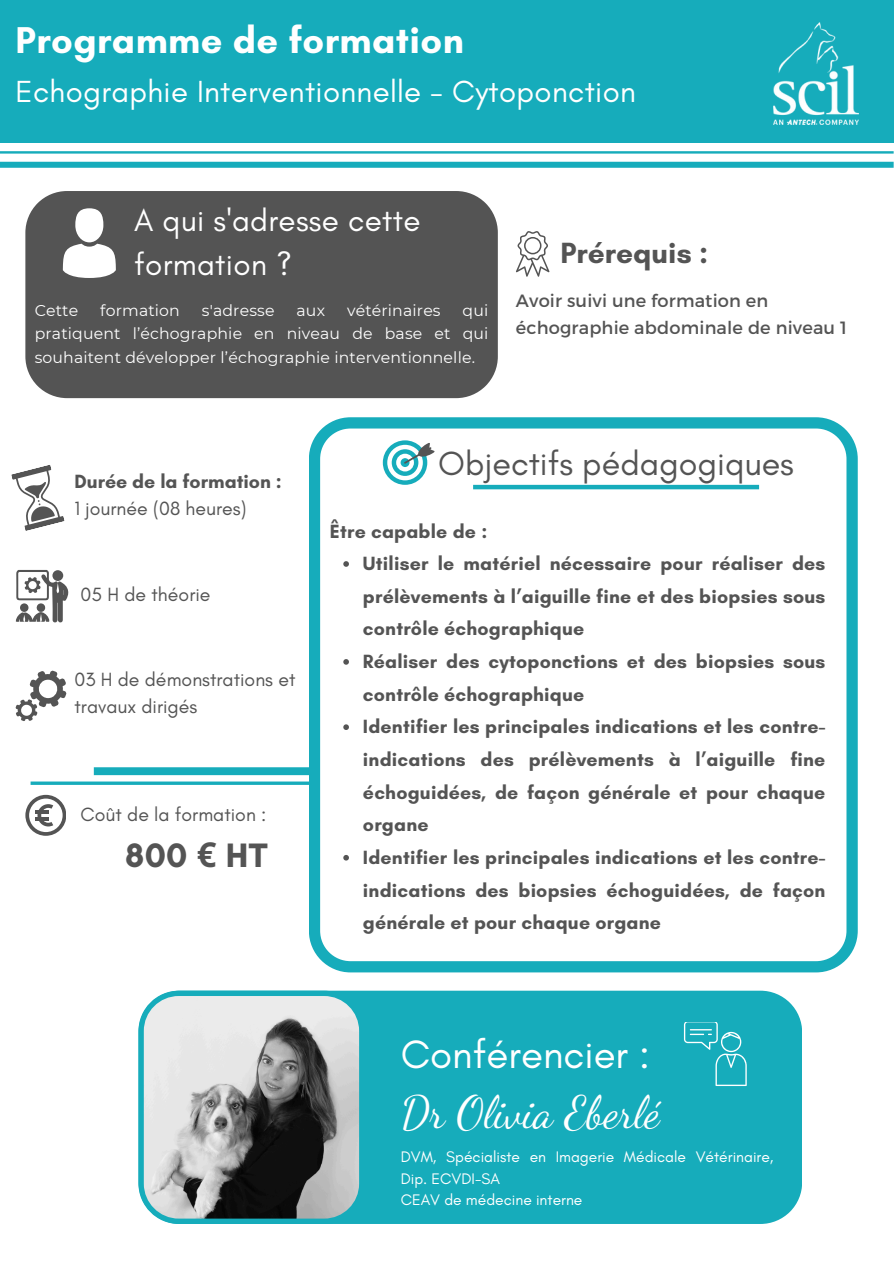
<style>
.page{position:relative;width:894px;height:1264px;background:#fff}
.page>*{position:absolute;margin:0;border:0;box-sizing:border-box;transform-origin:0 0}
.t1{font:44.25px "Dancing Script";color:#fff}
.t2{font:40.2px "Glacial Indifference";color:#fff}
.t3{font:700 37.95px "Glacial Indifference";letter-spacing:.01em;color:#fff}
.t4{font:700 34.5px "Glacial Indifference";color:#545454}
.t5{font:34.05px "Glacial Indifference";color:#545454}
.t6{font:31.35px/43.8px "Glacial Indifference";letter-spacing:.01em;color:#fff}
.t7{font:31.05px "Glacial Indifference";letter-spacing:.01em;color:#fff}
.t8{font:700 29.85px "Glacial Indifference";color:#545454}
.t9{font:700 19.5px/32.7px "Glacial Indifference";letter-spacing:.01em;color:#545454;text-align:justify}
.t10{font:19.5px/27px "Glacial Indifference";color:#545454}
.t11{font:17.7px/27px "Montserrat";letter-spacing:.01em;color:#545454}
.t12{font:15.75px/23.5px "Montserrat";letter-spacing:.01em;color:#fff;text-align:justify}
.t13{font:15.6px/21.3px "Glacial Indifference";color:#fff}
.s1{font-family:"Noto Sans"}
</style>
<div class="page">
<div style="left:0;top:0;width:893px;height:143px;background:#16acbb"></div>
<div style="left:0;top:162px;width:893px;height:6px;background:#16acbb"></div>
<hr style="left:0;top:151px;width:893px;height:3px;background:#16acbb">
<div style="left:94px;top:767px;width:726px;height:8px;background:#16acbb"></div>
<svg style="left:31px;top:781px;width:278px;height:4px"></svg>
<svg style="left:309px;top:417px;width:548px;height:555px"></svg>
<div style="left:25px;top:191px;width:472px;height:207px;background:#545454"></div>
<div style="left:75px;top:208px;width:28px;height:34px;background:#fff;border-radius:50%"></div>
<svg style="left:63px;top:244px;width:53px;height:34px"></svg>
<svg style="left:383px;top:440px;width:55px;height:45px"></svg>
<svg style="left:516px;top:231px;width:33px;height:46px"></svg>
<svg style="left:25px;top:794px;width:41px;height:41px"></svg>
<hr style="left:36px;top:817px;width:13px;height:4px;background:#545454">
<svg style="left:36px;top:809px;width:13px;height:4px"></svg>
<svg style="left:11px;top:465px;width:54px;height:66px"></svg>
<svg style="left:16px;top:570px;width:52px;height:52px"></svg>
<svg style="left:16px;top:670px;width:50px;height:51px"></svg>
<div style="left:364px;top:990px;width:437px;height:233px;background:#16acbb"></div>
<svg style="left:138px;top:990px;width:226px;height:233px"></svg>
<svg style="left:683px;top:1022px;width:63px;height:64px"></svg>
<img style="left:773px;top:23px;width:84px;height:101px">
<svg style="left:343px;top:561px;width:6px;height:6px"></svg>
<svg style="left:343px;top:659px;width:6px;height:5px"></svg>
<svg style="left:343px;top:724px;width:6px;height:6px"></svg>
<svg style="left:343px;top:855px;width:6px;height:5px"></svg>
<hr style="left:473px;top:485px;width:285px;height:4px;background:#16acbb">
<p class="t3" style="left:16px;top:17px;width:449px">Programme de formation</p>
<p class="t7" style="left:16px;top:73px;width:621px">Echographie Interventionnelle - Cytoponction</p>
<p class="t6" style="left:134px;top:198px;width:288px">A qui s'adresse cette formation ?</p>
<p class="t12" style="left:35px;top:298px;width:45px">Cette</p>
<p class="t12" style="left:100px;top:298px;width:81px">formation</p>
<p class="t12" style="left:202px;top:298px;width:74px">s'adresse</p>
<p class="t12" style="left:296px;top:298px;width:30px">aux</p>
<p class="t12" style="left:347px;top:298px;width:95px">vétérinaires</p>
<p class="t12" style="left:35px;top:298px;width:455px;text-indent:428px">qui pratiquent l’échographie en niveau de base et qui souhaitent développer l’échographie interventionnelle.</p>
<p class="t8" style="left:560px;top:235px;width:149px">Prérequis :</p>
<p class="t11" style="left:515px;top:286px;width:332px">Avoir suivi une formation en échographie abdominale de niveau 1</p>
<h3 class="t9" style="left:74px;top:465px;width:209px">Durée de la formation :</h3>
<h4 class="t10" style="left:74px;top:495px;width:174px">1 journée (08 heures)</h4>
<p class="t10" style="left:81px;top:581px;width:131px">05 H de théorie</p>
<p class="t10" style="left:74px;top:665px;width:222px">03 H de démonstrations et travaux dirigés</p>
<p class="t10" style="left:81px;top:800px;width:187px">Coût de la formation :</p>
<p class="t4" style="left:125px;top:834px;width:144px">800 <span class="s1">€</span> HT</p>
<p class="t5" style="left:438px;top:443px;width:357px">Objectifs pédagogiques</p>
<h4 class="t9" style="left:330px;top:514px;width:159px">Être capable de :</h4>
<h6 class="t9" style="left:363px;top:547px;width:464px">Utiliser le matériel nécessaire pour réaliser des prélèvements à l’aiguille fine et des biopsies sous contrôle échographique</h6>
<p class="t9" style="left:363px;top:645px;width:464px">Réaliser des cytoponctions et des biopsies sous contrôle échographique</p>
<p class="t9" style="left:363px;top:710px;width:464px">Identifier les principales indications et les contre&shy;indications des prélèvements à l’aiguille fine échoguidées, de façon générale et pour chaque organe</p>
<p class="t9" style="left:363px;top:840px;width:464px">Identifier les principales indications et les contre&shy;indications des biopsies échoguidées, de façon générale et pour chaque organe</p>
<p class="t2" style="left:400px;top:1029px;width:250px">Conférencier :</p>
<p class="t1" style="left:400px;top:1086px;width:260px">Dr Olivia Eberlé</p>
<h5 class="t13" style="left:400px;top:1145px;width:374px">DVM, Spécialiste en Imagerie Médicale Vétérinaire,<br>Dip. ECVDI-SA</h5>
<p class="t13" style="left:400px;top:1188px;width:183px">CEAV de médecine interne</p>
</div>
